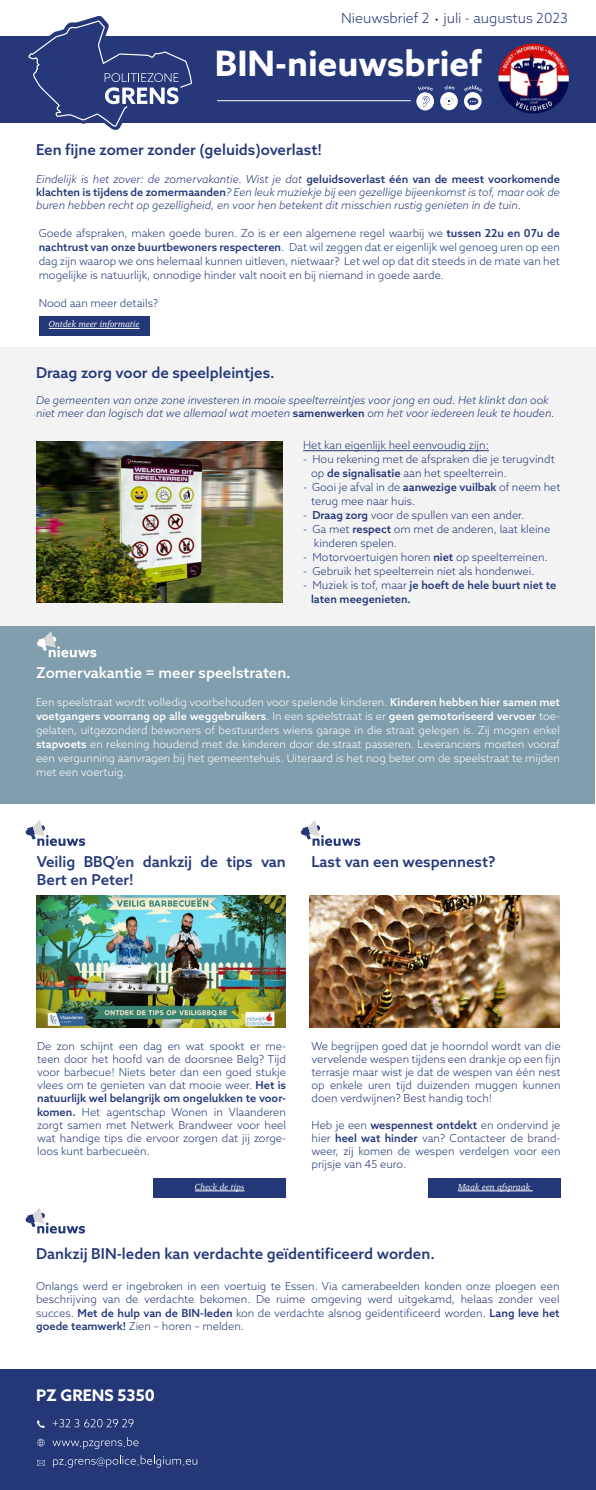
<style>
.page{position:relative;width:596px;height:1490px;background:#fff}
.page>*{position:absolute;margin:0;border:0;box-sizing:border-box;transform-origin:0 0}
.t1{font:700 35px "Azo Sans";color:#fff}
.t2{font:700 16px "Azo Sans";color:#fff}
.t3{font:500 15px/18px "Azo Sans";color:#243878}
.t4{font:500 15px "Azo Sans";color:#fff}
.t5{font:300 14px "Azo Sans";color:#26387a}
.t6{font:300 11px/13.2px "Azo Sans";color:#243878;text-align:justify}
.t7{font:300 11px/14px "Azo Sans";color:#fff;text-align:justify}
.t8{font:italic 300 11px/13.2px "Azo Sans";color:#243878;text-align:justify}
.t9{font:500 11px/14px "Azo Sans";color:#243878}
.t10{font:italic 9px "Charter";color:#fff}
.s1{font-weight:500;font-style:normal}
.s2{font-weight:500}
.s3{font-weight:300}
</style>
<div class="page">
<div style="left:0;top:348px;width:595px;height:279px;background:#f3f3f3"></div>
<div style="left:0;top:626px;width:594px;height:178px;background:#819eae"></div>
<div style="left:0;top:1369px;width:595px;height:121px;background:#243878"></div>
<div style="left:0;top:36px;width:595px;height:87px;background:#26387a"></div>
<svg style="left:28px;top:16px;width:164px;height:114px"></svg>
<svg style="left:416px;top:87px;width:17px;height:23px"></svg>
<svg style="left:440px;top:85px;width:17px;height:25px"></svg>
<svg style="left:464px;top:85px;width:17px;height:25px"></svg>
<hr style="left:217px;top:100px;width:193px;height:1px;background:#fff">
<img style="left:498px;top:43px;width:71px;height:71px">
<svg style="left:37px;top:631px;width:59px;height:26px"></svg>
<svg style="left:25px;top:820px;width:60px;height:26px"></svg>
<svg style="left:25px;top:1208px;width:60px;height:26px"></svg>
<svg style="left:300px;top:820px;width:60px;height:26px"></svg>
<div style="left:153px;top:1179px;width:133px;height:19px;background:#243878"></div>
<div style="left:427px;top:1179px;width:133px;height:19px;background:#243878"></div>
<hr style="left:195px;top:1191px;width:49px;height:1px;background:#fff">
<hr style="left:457px;top:1191px;width:75px;height:1px;background:#fff">
<svg style="left:53px;top:1419px;width:80px;height:8px"></svg>
<svg style="left:52px;top:1437px;width:86px;height:12px"></svg>
<svg style="left:53px;top:1455px;width:144px;height:13px"></svg>
<svg style="left:37px;top:1420px;width:8px;height:8px"></svg>
<svg style="left:37px;top:1439px;width:8px;height:7px"></svg>
<svg style="left:37px;top:1460px;width:8px;height:6px"></svg>
<hr style="left:303px;top:450px;width:185px;height:1px;background:#243878">
<img style="left:36px;top:441px;width:247px;height:162px">
<div style="left:39px;top:316px;width:110px;height:19px;background:#243878"></div>
<hr style="left:49px;top:328px;width:91px;height:1px;background:#fff">
<img style="left:36px;top:895px;width:250px;height:132px">
<img style="left:309px;top:895px;width:250px;height:133px">
<p class="t5" style="left:341px;top:9px;width:228px">Nieuwsbrief 2 juli - augustus 2023</p>
<h1 class="t1" style="left:215px;top:41px;width:268px">BIN-nieuwsbrief</h1>
<h3 class="t3" style="left:36px;top:140px;width:287px">Een fijne zomer zonder (geluids)overlast!</h3>
<p class="t8" style="left:36px;top:172px;width:525px">Eindelijk is het zover: de zomervakantie. Wist je dat <span class="s1">geluidsoverlast één van de meest voorkomende klachten is tijdens de zomermaanden</span>? Een leuk muziekje bij een gezellige bijeenkomst is tof, maar ook de buren hebben recht op gezelligheid, en voor hen betekent dit misschien rustig genieten in de tuin.</p>
<p class="t6" style="left:39px;top:226px;width:522px;line-height:14px">Goede afspraken, maken goede buren. Zo is er een algemene regel waarbij we <span class="s2">tussen 22u en 07u de nachtrust van onze buurtbewoners respecteren</span>. Dat wil zeggen dat er eigenlijk wel genoeg uren op een dag zijn waarop we ons helemaal kunnen uitleven, nietwaar? Let wel op dat dit steeds in de mate van het mogelijke is natuurlijk, onnodige hinder valt nooit en bij niemand in goede aarde.</p>
<p class="t6" style="left:39px;top:296px;width:121px">Nood aan meer details?</p>
<p class="t10" style="left:49px;top:317px;width:92px">Ontdek meer informatie</p>
<h3 class="t3" style="left:36px;top:363px;width:240px">Draag zorg voor de speelpleintjes.</h3>
<p class="t8" style="left:36px;top:393px;width:520px">De gemeenten van onze zone investeren in mooie speelterreintjes voor jong en oud. Het klinkt dan ook niet meer dan logisch dat we allemaal wat moeten <span class="s1">samenwerken</span> om het voor iedereen leuk te houden.</p>
<p class="t6" style="left:303px;top:439px;width:187px">Het kan eigenlijk heel eenvoudig zijn:</p>
<p class="t6" style="left:311px;top:452px;width:245px;line-height:14px;text-indent:-8px">- Hou rekening met de afspraken die je terugvindt op <span class="s2">de signalisatie</span> aan het speelterrein.</p>
<p class="t6" style="left:311px;top:480px;width:250px;line-height:14px;text-indent:-8px">- Gooi je afval in de <span class="s2">aanwezige vuilbak</span> of neem het terug mee naar huis.</p>
<p class="t6" style="left:303px;top:509px;width:223px">- <span class="s2">Draag zorg</span> voor de spullen van een ander.</p>
<p class="t6" style="left:314px;top:522px;width:238px;line-height:14px;text-indent:-11px">- Ga met <span class="s2">respect</span> om met de anderen, laat kleine kinderen spelen.</p>
<p class="t6" style="left:303px;top:551px;width:246px">- Motorvoertuigen horen <span class="s2">niet</span> op speelterreinen.</p>
<p class="t6" style="left:303px;top:565px;width:233px">- Gebruik het speelterrein niet als hondenwei.</p>
<p class="t9" style="left:311px;top:578px;width:247px;text-indent:-8px"><span class="s3">- Muziek is tof, maar</span> je hoeft de hele buurt niet te laten meegenieten.</p>
<h3 class="t4" style="left:36px;top:663px;width:256px">Zomervakantie = meer speelstraten.</h3>
<p class="t7" style="left:36px;top:695px;width:525px">Een speelstraat wordt volledig voorbehouden voor spelende kinderen. <span class="s2">Kinderen hebben hier samen met voetgangers voorrang op alle weggebruikers</span>. In een speelstraat is er <span class="s2">geen gemotoriseerd vervoer</span> toe&shy;gelaten, uitgezonderd bewoners of bestuurders wiens garage in die straat gelegen is. Zij mogen enkel <span class="s2">stapvoets</span> en rekening houdend met de kinderen door de straat passeren. Leveranciers moeten vooraf een vergunning aanvragen bij het gemeentehuis. Uiteraard is het nog beter om de speelstraat te mijden met een voertuig.</p>
<h3 class="t3" style="left:37px;top:852px;width:250px">Veilig BBQ’en dankzij de tips van<br>Bert en Peter!</h3>
<h3 class="t3" style="left:311px;top:852px;width:185px">Last van een wespennest?</h3>
<p class="t6" style="left:37px;top:1039px;width:250px">De zon schijnt een dag en wat spookt er me&shy;teen door het hoofd van de doorsnee Belg? Tijd voor barbecue! Niets beter dan een goed stukje vlees om te genieten van dat mooie weer. <span class="s2">Het is natuurlijk wel belangrijk om ongelukken te voor&shy;komen.</span> Het agentschap Wonen in Vlaanderen zorgt samen met Netwerk Brandweer voor heel wat handige tips die ervoor zorgen dat jij zorge&shy;loos kunt barbecueën.</p>
<p class="t6" style="left:311px;top:1039px;width:250px">We begrijpen goed dat je hoorndol wordt van die vervelende wespen tijdens een drankje op een fijn terrasje maar wist je dat de wespen van één nest op enkele uren tijd duizenden muggen kunnen doen verdwijnen? Best handig toch!</p>
<p class="t6" style="left:311px;top:1118px;width:250px">Heb je een <span class="s2">wespennest ontdekt</span> en ondervind je hier <span class="s2">heel wat hinder</span> van? Contacteer de brand&shy;weer, zij komen de wespen verdelgen voor een prijsje van 45 euro.</p>
<p class="t10" style="left:195px;top:1179px;width:51px">Check de tips</p>
<p class="t10" style="left:457px;top:1179px;width:74px">Maak een afspraak</p>
<h3 class="t3" style="left:36px;top:1245px;width:400px">Dankzij BIN-leden kan verdachte geïdentificeerd worden.</h3>
<p class="t6" style="left:36px;top:1280px;width:524px">Onlangs werd er ingebroken in een voertuig te Essen. Via camerabeelden konden onze ploegen een beschrijving van de verdachte bekomen. De ruime omgeving werd uitgekamd, helaas zonder veel succes. <span class="s2">Met de hulp van de BIN-leden</span> kon de verdachte alsnog geïdentificeerd worden. <span class="s2">Lang leve het goede teamwerk!</span> Zien – horen – melden.</p>
<h2 class="t2" style="left:36px;top:1384px;width:120px">PZ GRENS 5350</h2>
</div>
